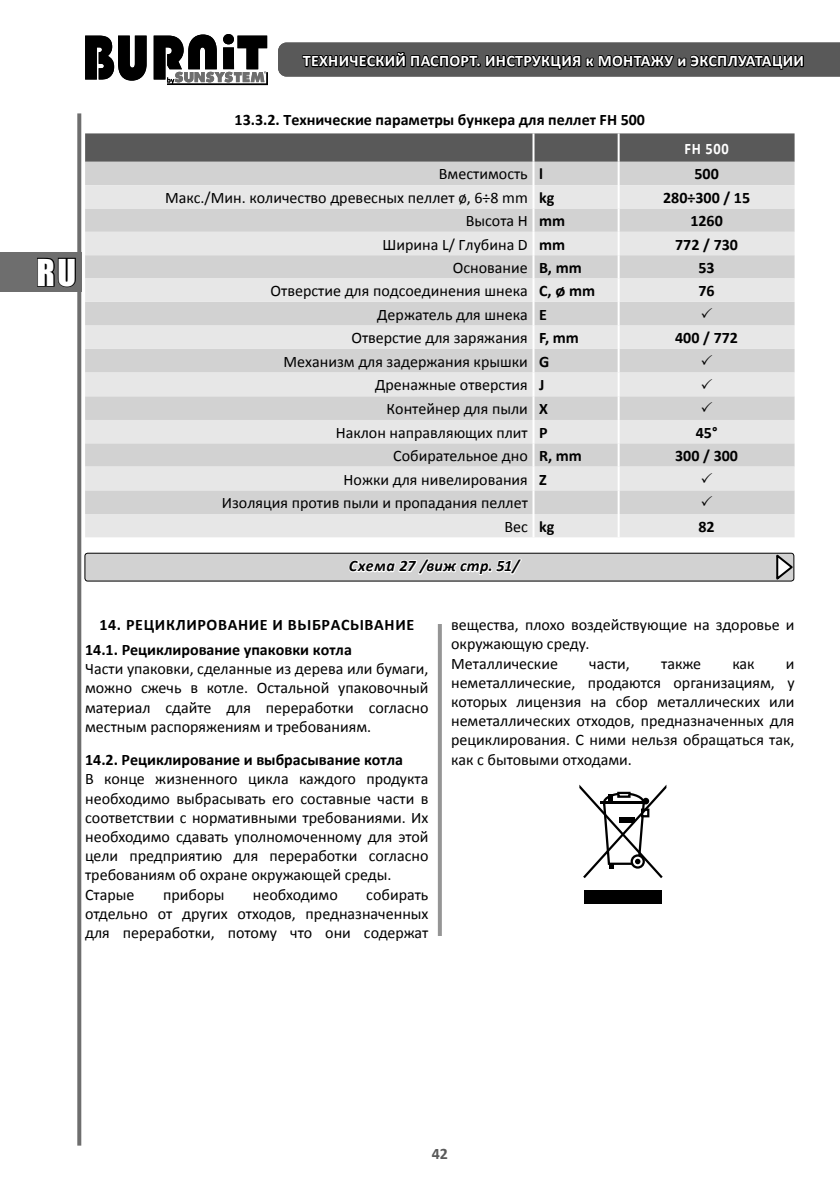
<style>
.page{position:relative;width:840px;height:1191px;background:#fff}
.page>*{position:absolute;margin:0;border:0;box-sizing:border-box;transform-origin:0 0}
.t1{font:34px "Impact";color:#fff}
.t2{font:16px/19.2px "Calibri";color:#000;text-align:justify}
.t3{font:700 16px "Calibri";color:#000}
.t4{font:700 16px/24.8px "Calibri";letter-spacing:.04em;color:#000}
.t5{font:700 16px "Calibri";letter-spacing:.02em;color:#fff}
.t6{font:italic 700 16px "Calibri";letter-spacing:.015em;color:#000}
.t7{font:700 16px "Calibri";letter-spacing:.02em;color:#fff;scale:.9 1}
.t8{font:700 16px "Calibri";color:#595959}
.s1{font-weight:700}
</style>
<div class="page">
<svg style="left:85px;top:36px;width:61px;height:45px"></svg>
<svg style="left:154px;top:34px;width:114px;height:51px"></svg>
<svg style="left:437px;top:624px;width:4px;height:311px"></svg>
<div style="left:0;top:252px;width:81px;height:40px;background:#6e6e6e"></div>
<svg style="left:37px;top:257px;width:39px;height:31px"></svg>
<svg style="left:77px;top:113px;width:4px;height:1032px;background:#787878"></svg>
<svg style="left:278px;top:42px;width:561px;height:35px;background:#464646"></svg>
<div style="left:85px;top:553px;width:708px;height:28px;background:#d2d2d2;border-radius:3px"></div>
<div style="left:85px;top:553px;width:708px;height:28px;border:1px solid #000;border-radius:3px"></div>
<svg style="left:774px;top:552px;width:20px;height:30px"></svg>
<svg style="left:85px;top:133px;width:709px;height:29px;background:#5e5e5e"></svg>
<div style="left:85px;top:162px;width:709px;height:23px;background:#d2d2d2"></div>
<svg style="left:85px;top:185px;width:709px;height:352px;background:#ddd"></svg>
<hr style="left:532px;top:133px;width:2px;height:29px;background:#fff">
<hr style="left:617px;top:133px;width:2px;height:29px;background:#fff">
<hr style="left:532px;top:162px;width:2px;height:23px;background:#fff">
<hr style="left:617px;top:162px;width:2px;height:23px;background:#fff">
<hr style="left:532px;top:185px;width:2px;height:23px;background:#fff">
<hr style="left:617px;top:185px;width:2px;height:23px;background:#fff">
<hr style="left:532px;top:208px;width:2px;height:24px;background:#fff">
<hr style="left:617px;top:208px;width:2px;height:24px;background:#fff">
<hr style="left:532px;top:232px;width:2px;height:23px;background:#fff">
<hr style="left:617px;top:232px;width:2px;height:23px;background:#fff">
<hr style="left:532px;top:255px;width:2px;height:23px;background:#fff">
<hr style="left:617px;top:255px;width:2px;height:23px;background:#fff">
<hr style="left:532px;top:278px;width:2px;height:24px;background:#fff">
<hr style="left:617px;top:278px;width:2px;height:24px;background:#fff">
<hr style="left:532px;top:302px;width:2px;height:23px;background:#fff">
<hr style="left:617px;top:302px;width:2px;height:23px;background:#fff">
<hr style="left:532px;top:325px;width:2px;height:24px;background:#fff">
<hr style="left:617px;top:325px;width:2px;height:24px;background:#fff">
<hr style="left:532px;top:349px;width:2px;height:23px;background:#fff">
<hr style="left:617px;top:349px;width:2px;height:23px;background:#fff">
<hr style="left:532px;top:372px;width:2px;height:24px;background:#fff">
<hr style="left:617px;top:372px;width:2px;height:24px;background:#fff">
<hr style="left:532px;top:396px;width:2px;height:24px;background:#fff">
<hr style="left:617px;top:396px;width:2px;height:24px;background:#fff">
<hr style="left:532px;top:420px;width:2px;height:23px;background:#fff">
<hr style="left:617px;top:420px;width:2px;height:23px;background:#fff">
<hr style="left:532px;top:443px;width:2px;height:23px;background:#fff">
<hr style="left:617px;top:443px;width:2px;height:23px;background:#fff">
<hr style="left:532px;top:466px;width:2px;height:24px;background:#fff">
<hr style="left:617px;top:466px;width:2px;height:24px;background:#fff">
<hr style="left:532px;top:490px;width:2px;height:24px;background:#fff">
<hr style="left:617px;top:490px;width:2px;height:24px;background:#fff">
<hr style="left:532px;top:514px;width:2px;height:23px;background:#fff">
<hr style="left:617px;top:514px;width:2px;height:23px;background:#fff">
<svg style="left:347px;top:521px;width:176px;height:61px"></svg>
<svg style="left:579px;top:784px;width:87px;height:94px"></svg>
<div style="left:584px;top:890px;width:77px;height:13px;background:#000"></div>
<svg style="left:701px;top:307px;width:10px;height:11px"></svg>
<svg style="left:701px;top:354px;width:10px;height:11px"></svg>
<svg style="left:701px;top:378px;width:10px;height:10px"></svg>
<svg style="left:701px;top:402px;width:10px;height:10px"></svg>
<svg style="left:701px;top:472px;width:10px;height:10px"></svg>
<svg style="left:701px;top:496px;width:10px;height:10px"></svg>
<p class="t5" style="left:302px;top:51px;width:502px">ТЕХНИЧЕСКИЙ ПАСПОРТ. ИНСТРУКЦИЯ к МОНТАЖУ и ЭКСПЛУАТАЦИИ</p>
<h1 class="t1" style="left:37px;top:246px;width:41px">RU</h1>
<p class="t3" style="left:234px;top:110px;width:412px">13.3.2. Технические параметры бункера для пеллет FH 500</p>
<p class="t7" style="left:684px;top:138px;width:51px">FH 500</p>
<p class="t2" style="left:438px;top:165px;width:106px">Вместимость <span class="s1">l</span></p>
<p class="t3" style="left:694px;top:164px;width:26px">500</p>
<p class="t2" style="left:165px;top:188px;width:390px">Макс./Мин. количество древесных пеллет ø, 6÷8 mm <span class="s1">kg</span></p>
<p class="t3" style="left:662px;top:187px;width:88px">280÷300 / 15</p>
<p class="t2" style="left:465px;top:211px;width:101px">Высота H <span class="s1">mm</span></p>
<p class="t3" style="left:690px;top:211px;width:34px">1260</p>
<p class="t2" style="left:382px;top:235px;width:184px">Ширина L/ Глубина D <span class="s1">mm</span></p>
<p class="t3" style="left:674px;top:234px;width:64px">772 / 730</p>
<p class="t2" style="left:452px;top:258px;width:130px">Основание <span class="s1">B, mm</span></p>
<p class="t3" style="left:698px;top:257px;width:18px">53</p>
<p class="t2" style="left:270px;top:281px;width:326px">Отверстие для подсоединения шнека <span class="s1">C, ø mm</span></p>
<p class="t3" style="left:698px;top:281px;width:18px">76</p>
<p class="t2" style="left:351px;top:303px;width:229px;line-height:23.6px;text-align:center">Держатель для шнека <span class="s1">E<br></span>Отверстие для заряжания <span class="s1">F, mm</span></p>
<p class="t3" style="left:674px;top:328px;width:64px">400 / 772</p>
<p class="t2" style="left:283px;top:352px;width:267px">Механизм для задержания крышки <span class="s1">G</span></p>
<p class="t2" style="left:375px;top:375px;width:171px">Дренажные отверстия <span class="s1">J</span></p>
<p class="t2" style="left:386px;top:399px;width:163px">Контейнер для пыли <span class="s1">X</span></p>
<p class="t2" style="left:335px;top:423px;width:213px">Наклон направляющих плит <span class="s1">P</span></p>
<p class="t3" style="left:695px;top:422px;width:23px">45°</p>
<p class="t2" style="left:393px;top:446px;width:190px">Собирательное дно <span class="s1">R, mm</span></p>
<p class="t3" style="left:674px;top:445px;width:64px">300 / 300</p>
<p class="t2" style="left:343px;top:469px;width:205px">Ножки для нивелирования <span class="s1">Z</span></p>
<p class="t2" style="left:222px;top:493px;width:307px">Изоляция против пыли и пропадания пеллет</p>
<p class="t2" style="left:504px;top:517px;width:52px">Вес <span class="s1">kg</span></p>
<p class="t3" style="left:698px;top:516px;width:18px">82</p>
<p class="t6" style="left:349px;top:556px;width:172px">Схема 27 /виж стр. 51/</p>
<p class="t4" style="left:85px;top:612px;width:330px;text-indent:14px">14. РЕЦИКЛИРОВАНИЕ И ВЬІБРАСЬІВАНИЕ<br>14.1. Рециклирование упаковки котла</p>
<p class="t2" style="left:85px;top:659px;width:345px">Части упаковки, сделанные из дерева или бумаги, можно сжечь в котле. Остальной упаковочный материал сдайте для переработки согласно местным распоряжениям и требованиям.</p>
<p class="t3" style="left:85px;top:749px;width:319px">14.2. Рециклирование и выбрасывание котла</p>
<p class="t2" style="left:85px;top:769px;width:345px;text-align:left">В конце жизненного цикла каждого продукта необходимо выбрасывать его составные части в соответствии с нормативными требованиями. Их необходимо сдавать уполномоченному для этой цели предприятию для переработки согласно требованиям об охране окружающей среды.<br>Старые</p>
<p class="t2" style="left:85px;top:884px;width:345px;text-indent:281px">собирать отдельно от других отходов, предназначенных для переработки, потому что они содержат</p>
<p class="t2" style="left:163px;top:884px;width:63px">приборы</p>
<p class="t2" style="left:253px;top:884px;width:86px">необходимо</p>
<p class="t2" style="left:451px;top:615px;width:344px;text-align:left">вещества, плохо воздействующие на здоровье и окружающую среду.<br>Металлические</p>
<p class="t2" style="left:589px;top:653px;width:42px">части,</p>
<p class="t2" style="left:660px;top:653px;width:42px">также</p>
<p class="t2" style="left:732px;top:653px;width:24px">как</p>
<p class="t2" style="left:451px;top:653px;width:345px;text-indent:334px">и неметаллические, продаются организациям, у которых лицензия на сбор металлических или неметаллических отходов, предназначенных для рециклирования. С ними нельзя обращаться так, как с бытовыми отходами.</p>
<p class="t8" style="left:431px;top:1143px;width:18px">42</p>
</div>
